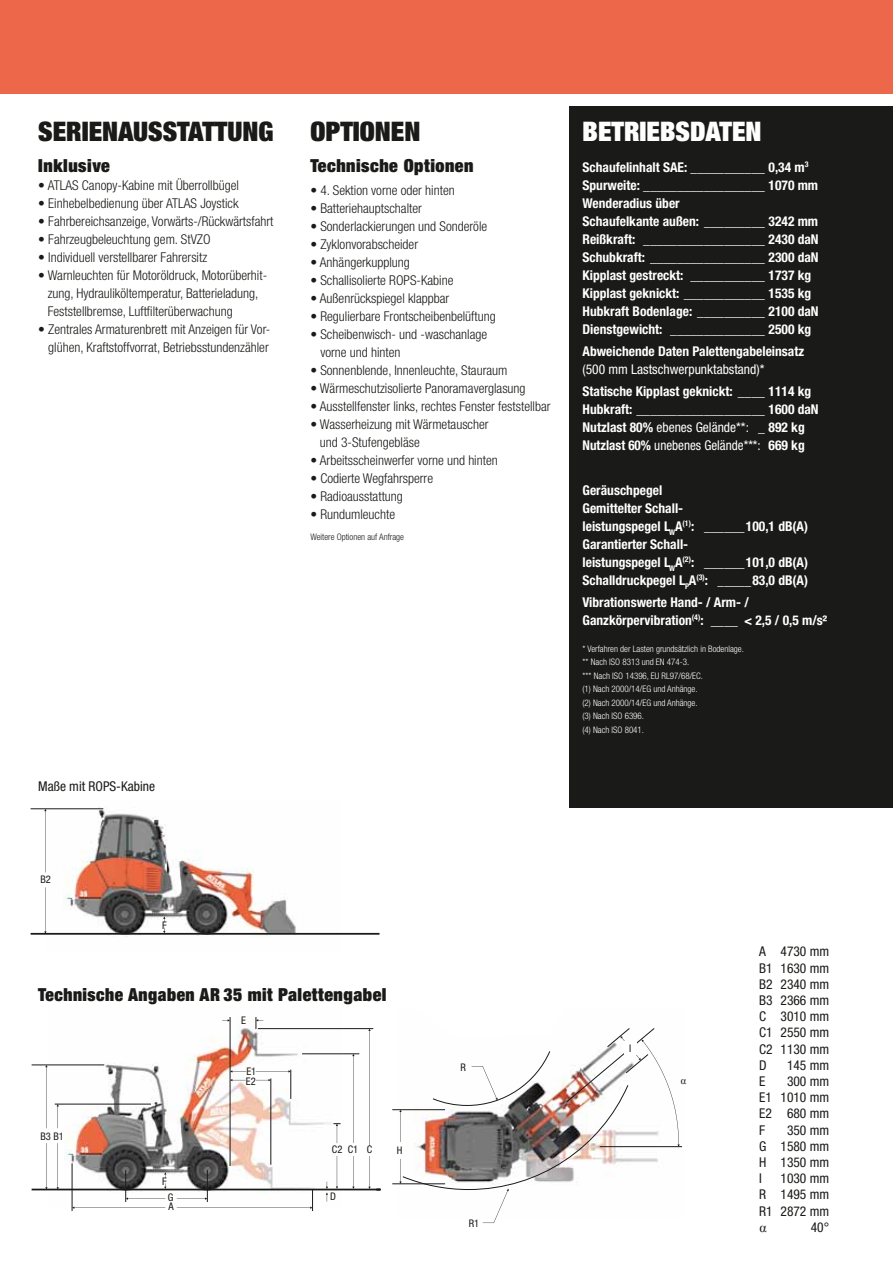
<style>
.page{position:relative;width:893px;height:1263px;background:#fff}
.page>*{position:absolute;margin:0;border:0;box-sizing:border-box;transform-origin:0 0}
.t1{font:900 expanded 27px "Helvetica Neue";color:#1a1a18}
.t2{font:900 expanded 27px "Helvetica Neue";color:#fff}
.t3{font:900 expanded 18px "Helvetica Neue";letter-spacing:.03em;color:#1a1a18}
.t4{font:300 condensed 13.5px/18px "Helvetica Neue";color:#1a1a18}
.t5{font:700 condensed 13.5px/18px "Helvetica Neue";color:#fff}
.t6{font:condensed 13.5px/16.2px "Helvetica Neue";color:#1a1a18;text-align:justify}
.t7{font:condensed 13.5px "Helvetica Neue";color:#fff}
.t8{font:13.5px "Arial Unicode MS";color:#1a1a18}
.t9{font:condensed 10.5px/10.2px "Helvetica Neue";color:#1a1a18}
.t10{font:10.5px "Arial Unicode MS";color:#1a1a18}
.t11{font:300 condensed 9px/13.5px "Helvetica Neue";color:#fff}
.t12{font:300 condensed 9px "Helvetica Neue";color:#1a1a18}
.s1{font-weight:400}
</style>
<div class="page">
<div style="left:0;top:0;width:893px;height:94px;background:#ed684a"></div>
<img style="left:47px;top:1017px;width:295px;height:189px">
<hr style="left:32px;top:1188px;width:348px;height:2px;background:#1a1a18">
<hr style="left:258px;top:1028px;width:115px;height:1px;background:#1a1a18">
<hr style="left:302px;top:1053px;width:57px;height:1px;background:#1a1a18">
<svg style="left:333px;top:1123px;width:8px;height:20px"></svg>
<svg style="left:352px;top:1054px;width:3px;height:89px"></svg>
<svg style="left:368px;top:1028px;width:3px;height:118px"></svg>
<svg style="left:336px;top:1156px;width:2px;height:33px"></svg>
<svg style="left:352px;top:1156px;width:3px;height:33px"></svg>
<svg style="left:368px;top:1156px;width:3px;height:33px"></svg>
<svg style="left:326px;top:1181px;width:2px;height:21px"></svg>
<svg style="left:222px;top:1019px;width:8px;height:3px"></svg>
<hr style="left:230px;top:1017px;width:1px;height:149px;background:#1a1a18">
<svg style="left:255px;top:1017px;width:8px;height:12px"></svg>
<hr style="left:270px;top:1078px;width:1px;height:87px;background:#1a1a18">
<svg style="left:230px;top:1079px;width:16px;height:2px"></svg>
<svg style="left:256px;top:1070px;width:35px;height:29px"></svg>
<svg style="left:230px;top:1070px;width:16px;height:2px"></svg>
<hr style="left:32px;top:1064px;width:72px;height:1px;background:#1a1a18">
<svg style="left:45px;top:1065px;width:3px;height:63px"></svg>
<svg style="left:45px;top:1143px;width:3px;height:46px"></svg>
<svg style="left:164px;top:1172px;width:2px;height:17px"></svg>
<hr style="left:207px;top:1170px;width:1px;height:32px;background:#1a1a18">
<svg style="left:177px;top:1190px;width:136px;height:21px"></svg>
<svg style="left:126px;top:1197px;width:39px;height:3px"></svg>
<svg style="left:73px;top:1206px;width:92px;height:3px"></svg>
<hr style="left:125px;top:1170px;width:1px;height:32px;background:#1a1a18">
<hr style="left:72px;top:1163px;width:1px;height:48px;background:#1a1a18">
<hr style="left:55px;top:1104px;width:96px;height:1px;background:#1a1a18">
<svg style="left:57px;top:1104px;width:2px;height:24px"></svg>
<svg style="left:57px;top:1143px;width:2px;height:46px"></svg>
<hr style="left:392px;top:1109px;width:53px;height:1px;background:#1a1a18">
<hr style="left:600px;top:1146px;width:82px;height:1px;background:#1a1a18">
<hr style="left:392px;top:1183px;width:53px;height:1px;background:#1a1a18">
<svg style="left:399px;top:1028px;width:281px;height:195px"></svg>
<img style="left:47px;top:807px;width:294px;height:130px">
<hr style="left:31px;top:933px;width:348px;height:2px;background:#1a1a18">
<hr style="left:31px;top:808px;width:72px;height:1px;background:#1a1a18">
<svg style="left:44px;top:809px;width:3px;height:63px"></svg>
<svg style="left:44px;top:887px;width:3px;height:46px"></svg>
<svg style="left:163px;top:916px;width:2px;height:17px"></svg>
<div style="left:624px;top:1041px;width:13px;height:13px;background:#fff"></div>
<div style="left:570px;top:106px;width:323px;height:702px;background:#1a1a18"></div>
<h1 class="t1" style="left:38px;top:114px;width:125px">Serienausstatt</h1>
<h1 class="t1" style="left:227px;top:114px;width:46px">ung</h1>
<h2 class="t3" style="left:38px;top:154px;width:73px">Inklusive</h2>
<p class="t4" style="left:38px;top:177px;width:202px">• ATLAS Canopy-Kabine mit Überrollbügel</p>
<p class="t4" style="left:38px;top:195px;width:202px">• Einhebelbedienung über ATLAS Joystick</p>
<p class="t4" style="left:38px;top:213px;width:237px">• Fahrbereichsanzeige, Vorwärts-/Rückwärtsfahrt</p>
<p class="t4" style="left:38px;top:231px;width:174px">• Fahrzeugbeleuchtung gem. StVZO</p>
<p class="t4" style="left:38px;top:249px;width:170px">• Individuell verstellbarer Fahrersitz</p>
<p class="t4" style="left:48px;top:267px;width:221px;text-indent:-9px">• Warnleuchten für Motoröldruck, Motorüberhit&shy;zung, Hydrauliköltemperatur, Batterieladung,<br>Feststellbremse, Luftfilterüberwachung</p>
<p class="t4" style="left:38px;top:321px;width:234px;text-align:right">• Zentrales Armaturenbrett mit Anzeigen für Vor&shy;glühen, Kraftstoffvorrat, Betriebsstundenzähler</p>
<p class="t6" style="left:38px;top:778px;width:118px">Maße mit ROPS-Kabine</p>
<h1 class="t1" style="left:310px;top:114px;width:112px">Optionen</h1>
<h2 class="t3" style="left:310px;top:154px;width:165px">Technische Optionen</h2>
<p class="t4" style="left:310px;top:181px;width:146px">• 4. Sektion vorne oder hinten</p>
<p class="t4" style="left:310px;top:199px;width:113px">• Batteriehauptschalter</p>
<p class="t4" style="left:310px;top:217px;width:178px">• Sonderlackierungen und Sonderöle</p>
<p class="t4" style="left:310px;top:235px;width:109px">• Zyklonvorabscheider</p>
<p class="t4" style="left:310px;top:253px;width:101px">• Anhängerkupplung</p>
<p class="t4" style="left:310px;top:271px;width:145px">• Schallisolierte ROPS-Kabine</p>
<p class="t4" style="left:310px;top:289px;width:140px">• Außenrückspiegel klappbar</p>
<p class="t4" style="left:310px;top:307px;width:187px">• Regulierbare Frontscheibenbelüftung</p>
<p class="t4" style="left:320px;top:325px;width:168px;text-indent:-10px">• Scheibenwisch- und -waschanlage vorne und hinten</p>
<p class="t4" style="left:310px;top:361px;width:199px">• Sonnenblende, Innenleuchte, Stauraum</p>
<p class="t4" style="left:310px;top:379px;width:217px">• Wärmeschutzisolierte Panoramaverglasung</p>
<p class="t4" style="left:310px;top:397px;width:242px">• Ausstellfenster links, rechtes Fenster feststellbar</p>
<p class="t4" style="left:320px;top:415px;width:170px;text-indent:-9px">• Wasserheizung mit Wärmetauscher und 3-Stufengebläse</p>
<p class="t4" style="left:310px;top:451px;width:189px">• Arbeitsscheinwerfer vorne und hinten</p>
<p class="t4" style="left:310px;top:469px;width:124px">• Codierte Wegfahrsperre</p>
<p class="t4" style="left:310px;top:487px;width:94px">• Radioausstattung</p>
<p class="t4" style="left:310px;top:505px;width:86px">• Rundumleuchte</p>
<p class="t12" style="left:310px;top:532px;width:95px">Weitere Optionen auf Anfrage</p>
<h1 class="t2" style="left:583px;top:114px;width:93px">Betriebsdat</h1>
<h1 class="t2" style="left:732px;top:114px;width:31px">en</h1>
<p class="t5" style="left:583px;top:158px;width:237px">Schaufelinhalt SAE: ___________ 0,34 m<sup>3<br></sup>Spurweite: __________________ 1070 mm Wenderadius über<br>Schaufelkante außen: _________ 3242 mm Reißkraft: __________________ 2430 daN Schubkraft: _________________ 2300 daN Kipplast gestreckt: ___________ 1737 kg Kipplast geknickt: ____________ 1535 kg Hubkraft Bodenlage: __________ 2100 daN Dienstgewicht: ______________ 2500 kg</p>
<p class="t5" style="left:583px;top:342px;width:223px">Abweichende Daten Palettengabeleinsatz</p>
<p class="t7" style="left:583px;top:361px;width:183px">(500 mm Lastschwerpunktabstand)*</p>
<p class="t5" style="left:583px;top:382px;width:236px">Statische Kipplast geknickt: ____ 1114 kg Hubkraft: ___________________ 1600 daN Nutzlast 80% <span class="s1">ebenes Gelände**:</span> _ 892 kg Nutzlast 60% <span class="s1">unebenes Gelände***:</span> 669 kg</p>
<p class="t5" style="left:583px;top:481px;width:227px">Geräuschpegel<br>Gemittelter Schall-<br>leistungspegel L<sub>W</sub>A<sup>(1)</sup>: ______100,1 dB(A)<br>Garantierter Schall-<br>leistungspegel L<sub>W</sub>A<sup>(2)</sup>: ______101,0 dB(A)<br>Schalldruckpegel L<sub>P</sub>A<sup>(3)</sup>: _____83,0 dB(A)</p>
<p class="t5" style="left:583px;top:593px;width:246px">Vibrationswerte Hand- / Arm- /<br>Ganzkörpervibration<sup>(4)</sup>: ____ &lt; 2,5 / 0,5 m/s²</p>
<p class="t11" style="left:583px;top:642px;width:163px">* Verfahren der Lasten grundsätzlich in Bodenlage. ** Nach ISO 8313 und EN 474-3.<br>*** Nach ISO 14396, EU RL97/68/EC.<br>(1) Nach 2000/14/EG und Anhänge.<br>(2) Nach 2000/14/EG und Anhänge.<br>(3) Nach ISO 6396.<br>(4) Nach ISO 8041.</p>
<p class="t9" style="left:40px;top:874px;width:12px">B2</p>
<p class="t9" style="left:162px;top:920px;width:6px">F</p>
<h2 class="t3" style="left:38px;top:983px;width:350px">Technische Angaben AR 35 mit Palettengabel</h2>
<p class="t9" style="left:241px;top:1015px;width:6px">E</p>
<p class="t9" style="left:40px;top:1131px;width:25px">B3 B1</p>
<p class="t9" style="left:162px;top:1176px;width:6px">F</p>
<p class="t9" style="left:168px;top:1192px;width:7px">G</p>
<p class="t9" style="left:169px;top:1201px;width:7px">A</p>
<p class="t9" style="left:246px;top:1066px;width:12px">E1<br>E2</p>
<p class="t9" style="left:332px;top:1144px;width:12px">C2</p>
<p class="t9" style="left:348px;top:1144px;width:26px">C1 C</p>
<p class="t9" style="left:397px;top:1145px;width:7px">H</p>
<p class="t9" style="left:330px;top:1191px;width:7px">D</p>
<p class="t9" style="left:460px;top:1062px;width:7px">R</p>
<p class="t9" style="left:469px;top:1218px;width:12px">R1</p>
<p class="t9" style="left:629px;top:1043px;width:4px">I</p>
<p class="t10" style="left:680px;top:1073px;width:8px">⍺</p>
<p class="t6" style="left:759px;top:943px;width:72px">A 4730 mm B1 1630 mm B2 2340 mm B3 2366 mm C 3010 mm C1 2550 mm C2 1130 mm D</p>
<p class="t6" style="left:787px;top:1057px;width:44px">145 mm</p>
<p class="t6" style="left:759px;top:1073px;width:8px">E</p>
<p class="t6" style="left:759px;top:1073px;width:72px;text-indent:28px">300 mm E1 1010 mm E2 680 mm F</p>
<p class="t6" style="left:759px;top:1121px;width:72px;text-indent:28px">350 mm G 1580 mm H 1350 mm I</p>
<p class="t6" style="left:759px;top:1170px;width:72px;text-indent:21px">1030 mm R 1495 mm R1 2872 mm</p>
<p class="t8" style="left:759px;top:1217px;width:10px">⍺</p>
<p class="t6" style="left:811px;top:1219px;width:20px">40°</p>
</div>
